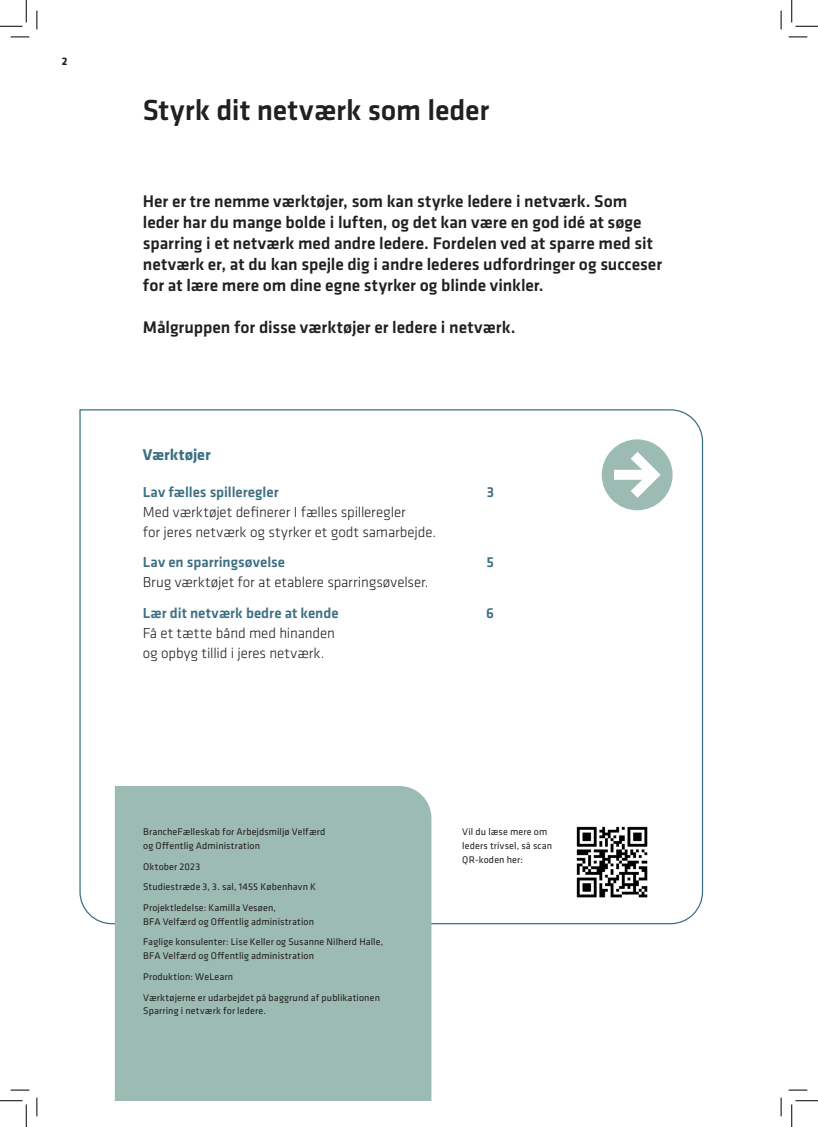
<style>
.page{position:relative;width:818px;height:1127px;background:#fff}
.page>*{position:absolute;margin:0;border:0;box-sizing:border-box;transform-origin:0 0}
.Rubrik-3{font:500 30px "Klavika";letter-spacing:-.005em;color:#231f20}
.Brød{font:500 17.5px/21px "Klavika";letter-spacing:-.005em;color:#231f20}
.Rubrik-3-2{font:700 16.25px "Klavika";letter-spacing:-.005em;color:#3d6f84}
.t1{font:300 15px/20px "Klavika";letter-spacing:-.005em;color:#231f20}
.t2{font:500 15px "Klavika";color:#3d6f84}
.t3{font:700 11.25px "Klavika Basic";color:#231f20}
.Kilde{font:10px/13.8px "Klavika";letter-spacing:.01em;color:#231f20}
</style>
<div class="page">
<svg style="left:79px;top:409px;width:625px;height:515px"></svg>
<img style="left:569px;top:818px;width:86px;height:87px">
<div style="left:115px;top:785px;width:316px;height:315px;background:#9cbbb2"></div>
<svg style="left:602px;top:439px;width:70px;height:71px"></svg>
<svg style="left:11px;top:36px;width:18px;height:2px"></svg>
<svg style="left:788px;top:36px;width:19px;height:2px"></svg>
<svg style="left:11px;top:1089px;width:18px;height:1px"></svg>
<svg style="left:788px;top:1089px;width:19px;height:1px"></svg>
<svg style="left:36px;top:11px;width:2px;height:18px"></svg>
<svg style="left:36px;top:1097px;width:2px;height:18px"></svg>
<svg style="left:780px;top:11px;width:2px;height:18px"></svg>
<svg style="left:780px;top:1097px;width:2px;height:18px"></svg>
<svg style="left:0;top:0;width:27px;height:27px"></svg>
<svg style="left:0;top:1100px;width:27px;height:26px"></svg>
<svg style="left:791px;top:0;width:27px;height:27px"></svg>
<svg style="left:791px;top:1100px;width:27px;height:26px"></svg>
<p class="t3" style="left:62px;top:53px;width:7px">2</p>
<p class="Rubrik-3" style="left:143px;top:90px;width:348px">Styrk dit netværk som leder</p>
<p class="Brød" style="left:143px;top:190px;width:521px">Her er tre nemme værktøjer, som kan styrke ledere i netværk. Som leder har du mange bolde i luften, og det kan være en god idé at søge sparring i et netværk med andre ledere. Fordelen ved at sparre med sit netværk er, at du kan spejle dig i andre lederes udfordringer og succeser for at lære mere om dine egne styrker og blinde vinkler.</p>
<p class="Brød" style="left:143px;top:316px;width:374px">Målgruppen for disse værktøjer er ledere i netværk.</p>
<p class="Rubrik-3-2" style="left:143px;top:442px;width:69px">Værktøjer</p>
<p class="t2" style="left:143px;top:481px;width:137px">Lav fælles spilleregler</p>
<p class="t2" style="left:487px;top:481px;width:9px">3</p>
<p class="t1" style="left:143px;top:501px;width:295px">Med værktøjet definerer I fælles spilleregler<br>for jeres netværk og styrker et godt samarbejde.</p>
<p class="t2" style="left:143px;top:552px;width:144px">Lav en sparringsøvelse</p>
<p class="t2" style="left:487px;top:552px;width:9px">5</p>
<p class="t1" style="left:143px;top:572px;width:287px">Brug værktøjet for at etablere sparringsøvelser.</p>
<p class="t2" style="left:143px;top:602px;width:197px">Lær dit netværk bedre at kende</p>
<p class="t2" style="left:486px;top:602px;width:9px">6</p>
<p class="t1" style="left:143px;top:622px;width:193px">Få et tætte bånd med hinanden og opbyg tillid i jeres netværk.</p>
<p class="Kilde" style="left:143px;top:824px;width:184px">BrancheFælleskab for Arbejdsmiljø Velfærd og Offentlig Administration</p>
<p class="Kilde" style="left:143px;top:858px;width:59px">Oktober 2023</p>
<p class="Kilde" style="left:143px;top:879px;width:174px">Studiestræde 3, 3. sal, 1455 København K</p>
<p class="Kilde" style="left:143px;top:900px;width:172px">Projektledelse: Kamilla Vesøen,<br>BFA Velfærd og Offentlig administration</p>
<p class="Kilde" style="left:143px;top:934px;width:242px">Faglige konsulenter: Lise Keller og Susanne Nilherd Halle,<br>BFA Velfærd og Offentlig administration</p>
<p class="Kilde" style="left:143px;top:969px;width:92px">Produktion: WeLearn</p>
<p class="Kilde" style="left:143px;top:989px;width:238px">Værktøjerne er udarbejdet på baggrund af publikationen<br>Sparring i netværk for ledere.</p>
<p class="Kilde" style="left:462px;top:824px;width:91px">Vil du læse mere om leders trivsel, så scan<br>QR-koden her:</p>
</div>
